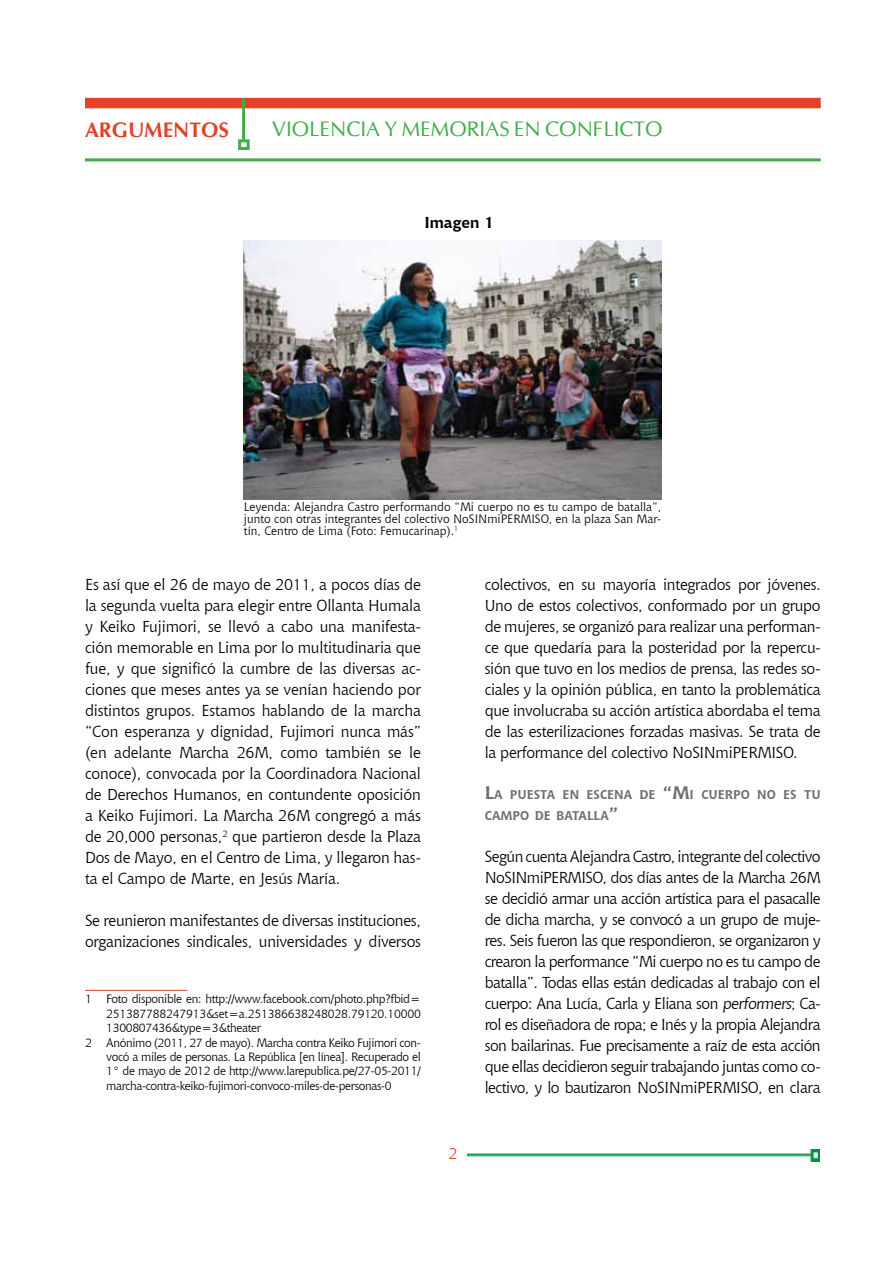
<style>
.page{position:relative;width:893px;height:1263px;background:#fff}
.page>*{position:absolute;margin:0;border:0;box-sizing:border-box;transform-origin:0 0}
.t1{font:21px "CG Omega";color:#41ad49}
.t2{font:700 21px "CG Omega";color:#e44126}
.t3{font:15.75px/21px "Chianti BT";letter-spacing:-.02em;color:#000;text-align:justify}
.t4{font:700 15.75px "Chianti BT";color:#000}
.t5{font:15.75px "Chianti BT";color:#e44126}
.t6{font:700 12.6px/21px "Chianti BT";color:#6d6e71}
.t7{font:12px/12px "Chianti BT";letter-spacing:-.03em;color:#000;text-align:justify}
.s1{font-size:18px}
</style>
<div class="page">
<img style="left:467px;top:1150px;width:353px;height:12px">
<div style="left:85px;top:98px;width:736px;height:10px;background:#e44126"></div>
<hr style="left:242px;top:98px;width:3px;height:42px;background:#41ad49">
<div style="left:238px;top:139px;width:12px;height:11px;border:3px solid #41ad49"></div>
<hr style="left:85px;top:158px;width:736px;height:3px;background:#41ad49">
<hr style="left:85px;top:990px;width:102px;height:1px;background:#e44126">
<img style="left:244px;top:241px;width:417px;height:258px">
<h1 class="t2" style="left:85px;top:117px;width:146px">ARGUMENTOS</h1>
<h1 class="t1" style="left:272px;top:116px;width:392px">VIOLENCIA Y MEMORIAS EN CONFLICTO</h1>
<p class="t4" style="left:424px;top:211px;width:71px">Imagen 1</p>
<p class="t7" style="left:244px;top:501px;width:419px">Leyenda: Alejandra Castro performando “Mi cuerpo no es tu campo de batalla”, junto con otras integrantes del colectivo NoSINmiPERMISO, en la plaza San Mar&shy;tín, Centro de Lima (Foto: Femucarinap).<sup>1</sup></p>
<p class="t3" style="left:85px;top:574px;width:337px">Es así que el 26 de mayo de 2011, a pocos días de la segunda vuelta para elegir entre Ollanta Humala y Keiko Fujimori, se llevó a cabo una manifesta&shy;ción memorable en Lima por lo multitudinaria que fue, y que significó la cumbre de las diversas ac&shy;ciones que meses antes ya se venían haciendo por distintos grupos. Estamos hablando de la marcha “Con esperanza y dignidad, Fujimori nunca más” (en adelante Marcha 26M, como también se le conoce), convocada por la Coordinadora Nacional de Derechos Humanos, en contundente oposición a Keiko Fujimori. La Marcha 26M congregó a más de 20,000 personas,<sup>2</sup> que partieron desde la Plaza Dos de Mayo, en el Centro de Lima, y llegaron has&shy;ta el Campo de Marte, en Jesús María.</p>
<p class="t3" style="left:85px;top:910px;width:337px">Se reunieron manifestantes de diversas instituciones, organizaciones sindicales, universidades y diversos</p>
<p class="t7" style="left:85px;top:993px;width:337px">1 Foto disponible en: http://www.facebook.com/photo.php?fbid=</p>
<p class="t7" style="left:106px;top:1007px;width:316px">251387788247913&amp;set=a.251386638248028.79120.10000</p>
<p class="t7" style="left:106px;top:1021px;width:156px">1300807436&amp;type=3&amp;theater</p>
<p class="t7" style="left:85px;top:1036px;width:337px">2 Anónimo (2011, 27 de mayo). Marcha contra Keiko Fujimori con-</p>
<p class="t7" style="left:106px;top:1050px;width:316px">vocó a miles de personas. La República [en línea]. Recuperado el</p>
<p class="t7" style="left:106px;top:1065px;width:316px">1° de mayo de 2012 de http://www.larepublica.pe/27-05-2011/</p>
<p class="t7" style="left:106px;top:1079px;width:287px">marcha-contra-keiko-fujimori-convoco-miles-de-personas-0</p>
<p class="t5" style="left:448px;top:1142px;width:11px">2</p>
<p class="t3" style="left:485px;top:573px;width:337px">colectivos, en su mayoría integrados por jóvenes.<br>Uno de estos colectivos, conformado por un grupo de mujeres, se organizó para realizar una performan&shy;ce que quedaría para la posteridad por la repercu&shy;sión que tuvo en los medios de prensa, las redes so&shy;ciales y la opinión pública, en tanto la problemática que involucraba su acción artística abordaba el tema de las esterilizaciones forzadas masivas. Se trata de la performance del colectivo NoSINmiPERMISO.</p>
<p class="t6" style="left:485px;top:783px;width:337px"><span class="s1">L</span>A PUESTA EN ESCENA DE <span class="s1">“M</span>I CUERPO NO ES TU<br>CAMPO DE BATALLA<span class="s1">”</span></p>
<p class="t3" style="left:485px;top:845px;width:337px">Según cuenta Alejandra Castro, integrante del colectivo NoSINmiPERMISO, dos días antes de la Marcha 26M se decidió armar una acción artística para el pasacalle de dicha marcha, y se convocó a un grupo de muje&shy;res. Seis fueron las que respondieron, se organizaron y crearon la performance “Mi cuerpo no es tu campo de batalla”. Todas ellas están dedicadas al trabajo con el cuerpo: Ana Lucía, Carla y Eliana son performers; Ca&shy;rol es diseñadora de ropa; e Inés y la propia Alejandra son bailarinas. Fue precisamente a raíz de esta acción que ellas decidieron seguir trabajando juntas como co&shy;lectivo, y lo bautizaron NoSINmiPERMISO, en clara</p>
</div>
